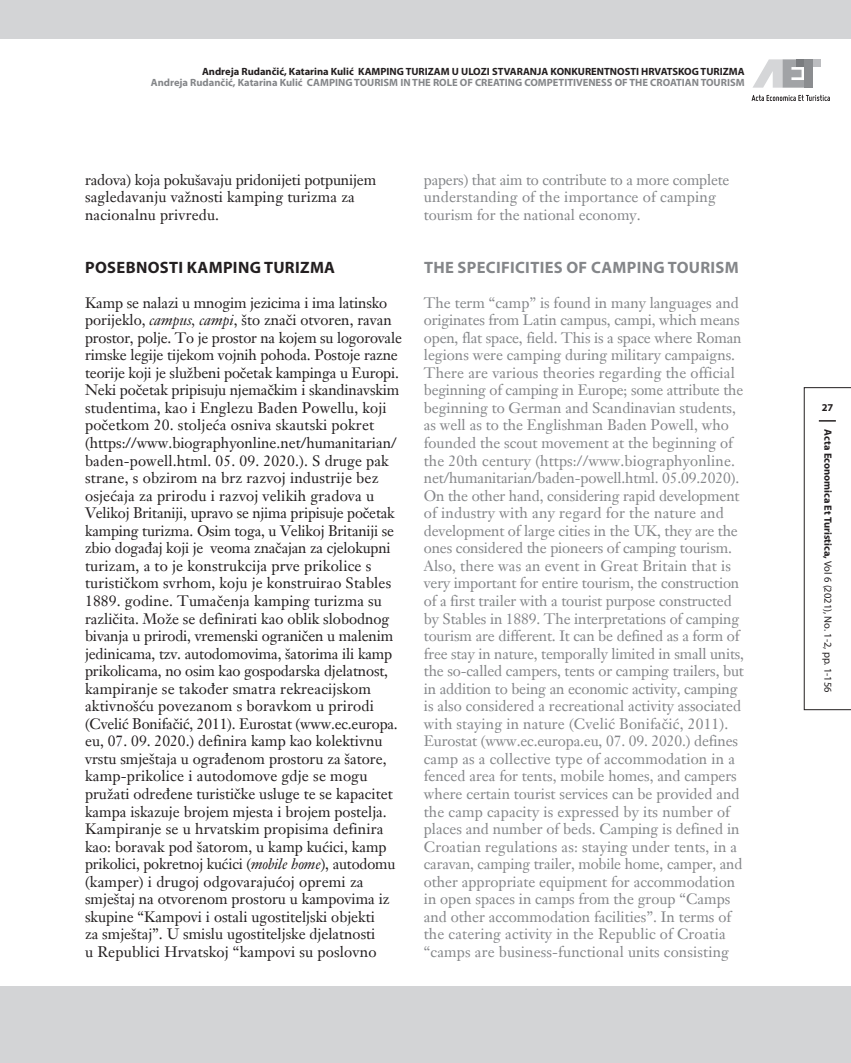
<style>
.page{position:relative;width:851px;height:1063px;background:#fff}
.page>*{position:absolute;margin:0;border:0;box-sizing:border-box;transform-origin:0 0}
.t1{font:700 16.5px "Myriad Pro";color:#848689}
.t2{font:700 16.5px "Myriad Pro";color:#231f20}
.t3{font:15px/17.5px "Janson HR";color:#848689}
.t4{font:15px/17.5px "Janson HR";color:#231f20}
.t5{font:700 10.5px "Myriad Pro";color:#848689}
.t6{font:700 10.5px "Myriad Pro";color:#231f20}
.t7{font:10.5px "Myriad Pro";color:#231f20}
.s1{font-style:italic}
.s2{font-weight:700}
</style>
<div class="page">
<div style="left:0;top:0;width:850px;height:38px;background:#d3d4d6"></div>
<div style="left:0;top:986px;width:850px;height:77px;background:#d3d4d6"></div>
<svg style="left:803px;top:387px;width:47px;height:323px"></svg>
<svg style="left:753px;top:59px;width:50px;height:29px"></svg>
<div style="left:803px;top:59px;width:9px;height:29px;background:#8b8d90"></div>
<div style="left:796px;top:59px;width:7px;height:8px;background:#7a7c7f"></div>
<div style="left:812px;top:59px;width:8px;height:8px;background:#bcbdc0"></div>
<svg style="left:751px;top:95px;width:78px;height:6px"></svg>
<p class="t6" style="left:202px;top:64px;width:544px">ANDREJA RUDANČIĆ, KATARINA KULIĆ KAMPING TURIZAM U ULOZI STVARANJA KONKURENTNOSTI HRVATSKOG TURIZMA</p>
<p class="t5" style="left:151px;top:76px;width:595px">ANDREJA RUDANČIĆ, KATARINA KULIĆ CAMPING TOURISM IN THE ROLE OF CREATING COMPETITIVENESS OF THE CROATIAN TOURISM</p>
<p class="t4" style="left:85px;top:171px;width:292px">radova) koja pokušavaju pridonijeti potpunijem sagledavanju važnosti kamping turizma za nacionalnu privredu.</p>
<p class="t2" style="left:85px;top:256px;width:21px">POSEBNOSTI</p>
<p class="t2" style="left:187px;top:256px;width:12px">KAMPING</p>
<p class="t2" style="left:264px;top:256px;width:12px">TURIZMA</p>
<p class="t4" style="left:85px;top:294px;width:318px">Kamp se nalazi u mnogim jezicima i ima latinsko porijeklo, <span class="s1">campus, campi</span>, što znači otvoren, ravan prostor, polje. To je prostor na kojem su logorovale rimske legije tijekom vojnih pohoda. Postoje razne teorije koji je službeni početak kampinga u Europi.<br>Neki početak pripisuju njemačkim i skandinavskim studentima, kao i Englezu Baden Powellu, koji početkom 20. stoljeća osniva skautski pokret (https://www.biographyonline.net/humanitarian/ baden-powell.html. 05. 09. 2020.). S druge pak strane, s obzirom na brz razvoj industrije bez osjećaja za prirodu i razvoj velikih gradova u Velikoj Britaniji, upravo se njima pripisuje početak kamping turizma. Osim toga, u Velikoj Britaniji se zbio događaj koji je veoma značajan za cjelokupni turizam, a to je konstrukcija prve prikolice s turističkom svrhom, koju je konstruirao Stables 1889. godine. Tumačenja kamping turizma su različita. Može se definirati kao oblik slobodnog bivanja u prirodi, vremenski ograničen u malenim jedinicama, tzv. autodomovima, šatorima ili kamp prikolicama, no osim kao gospodarska djelatnost, kampiranje se također smatra rekreacijskom aktivnošću povezanom s boravkom u prirodi (Cvelić Bonifačić, 2011). Eurostat (www.ec.europa. eu, 07. 09. 2020.) definira kamp kao kolektivnu vrstu smještaja u ograđenom prostoru za šatore, kamp-prikolice i autodomove gdje se mogu pružati određene turističke usluge te se kapacitet kampa iskazuje brojem mjesta i brojem postelja.<br>Kampiranje se u hrvatskim propisima definira kao: boravak pod šatorom, u kamp kućici, kamp prikolici, pokretnoj kućici (<span class="s1">mobile home</span>), autodomu (kamper) i drugoj odgovarajućoj opremi za smještaj na otvorenom prostoru u kampovima iz skupine “Kampovi i ostali ugostiteljski objekti<br>za smještaj”. U smislu ugostiteljske djelatnosti<br>u Republici Hrvatskoj “kampovi su poslovno</p>
<p class="t3" style="left:424px;top:171px;width:307px">papers) that aim to contribute to a more complete understanding of the importance of camping tourism for the national economy.</p>
<p class="t1" style="left:424px;top:256px;width:43px">THE SPECIFICITIES</p>
<p class="t1" style="left:566px;top:256px;width:36px">OF CAMPING</p>
<p class="t1" style="left:667px;top:256px;width:11px">TOURISM</p>
<p class="t3" style="left:424px;top:294px;width:321px">The term “camp” is found in many languages and originates from Latin campus, campi, which means open, flat space, field. This is a space where Roman legions were camping during military campaigns.<br>There are various theories regarding the official beginning of camping in Europe; some attribute the beginning to German and Scandinavian students, as well as to the Englishman Baden Powell, who founded the scout movement at the beginning of the 20th century (https://www.biographyonline. net/humanitarian/baden-powell.html. 05.09.2020).<br>On the other hand, considering rapid development of industry with any regard for the nature and development of large cities in the UK, they are the ones considered the pioneers of camping tourism.<br>Also, there was an event in Great Britain that is very important for entire tourism, the construction of a first trailer with a tourist purpose constructed by Stables in 1889. The interpretations of camping tourism are different. It can be defined as a form of free stay in nature, temporally limited in small units, the so-called campers, tents or camping trailers, but in addition to being an economic activity, camping is also considered a recreational activity associated with staying in nature (Cvelić Bonifačić, 2011).<br>Eurostat (www.ec.europa.eu, 07. 09. 2020.) defines camp as a collective type of accommodation in a fenced area for tents, mobile homes, and campers where certain tourist services can be provided and the camp capacity is expressed by its number of places and number of beds. Camping is defined in Croatian regulations as: staying under tents, in a caravan, camping trailer, mobile home, camper, and other appropriate equipment for accommodation in open spaces in camps from the group “Camps and other accommodation facilities”. In terms of the catering activity in the Republic of Croatia “camps are business-functional units consisting</p>
<p class="t6" style="left:821px;top:401px;width:13px">27</p>
<p class="t7" style="left:834px;top:429px;width:265px;rotate:90deg"><span class="s2">ACTA ECONOMICA ET TURISTICA,</span> Vol 6 (2021), No. 1-2, pp. 1-156</p>
</div>
